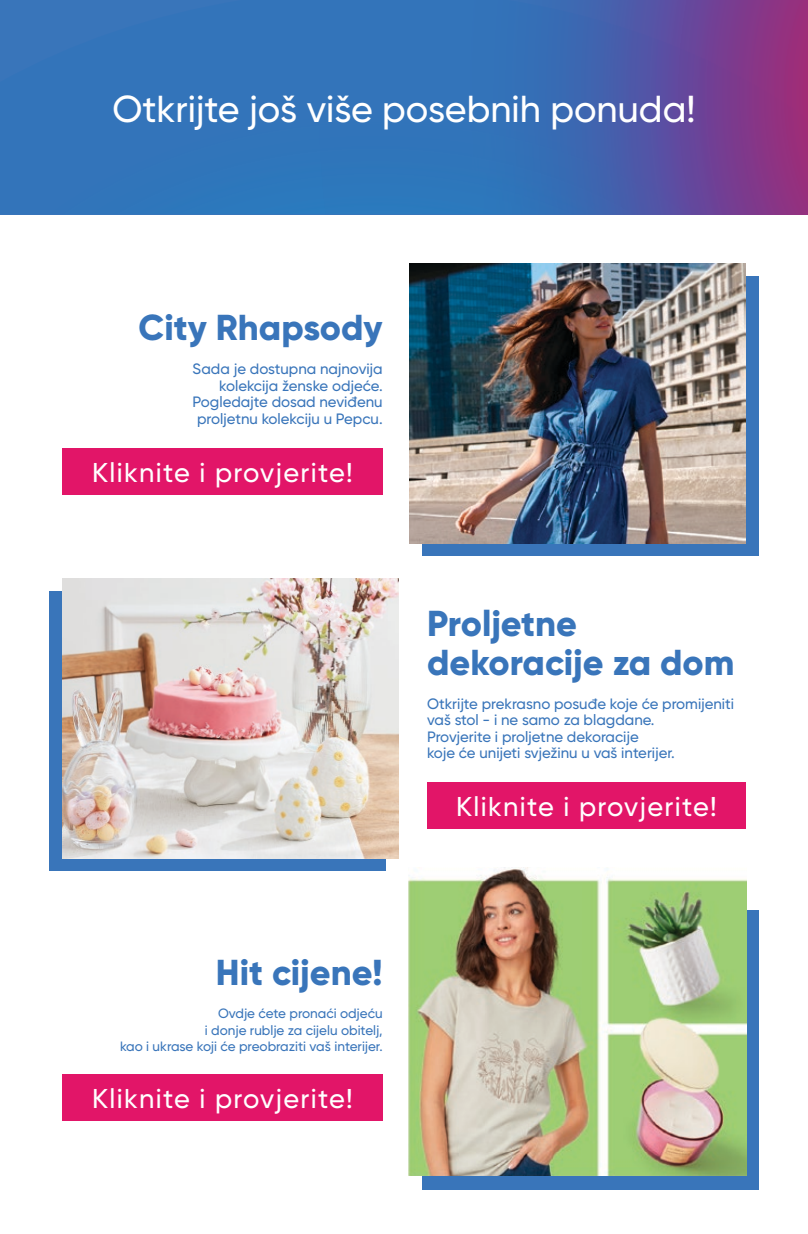
<style>
.page{position:relative;width:808px;height:1234px;background:#fff}
.page>*{position:absolute;margin:0;border:0;box-sizing:border-box;transform-origin:0 0}
.t1{font:500 37.5px "Gilroy";color:#fff}
.t2{font:800 36px/39px "Gilroy";color:#3975ba}
.t3{font:500 27.15px "Gilroy";letter-spacing:.05em;color:#fff}
.t4{font:500 15px/16.5px "Gilroy";color:#3975ba}
.t5{font:500 13.5px/16.5px "Gilroy";color:#3975ba;text-align:right}
</style>
<div class="page">
<div style="left:0;top:0;width:808px;height:214px;background:#3374ba"></div>
<svg style="left:566px;top:0;width:242px;height:214px;background:#664999"></svg>
<div style="left:422px;top:276px;width:336px;height:279px;background:#3975ba"></div>
<div style="left:422px;top:910px;width:336px;height:279px;background:#3975ba"></div>
<div style="left:50px;top:591px;width:336px;height:279px;background:#3975ba"></div>
<img style="left:62px;top:578px;width:337px;height:280px">
<img style="left:409px;top:263px;width:337px;height:280px">
<img style="left:409px;top:867px;width:337px;height:308px">
<div style="left:62px;top:448px;width:321px;height:47px;background:#e21568"></div>
<div style="left:427px;top:782px;width:319px;height:47px;background:#e21568"></div>
<div style="left:62px;top:1074px;width:321px;height:46px;background:#e21568"></div>
<h1 class="t1" style="left:112px;top:85px;width:585px">Otkrijte još više posebnih ponuda!</h1>
<h2 class="t2" style="left:139px;top:308px;width:246px">City Rhapsody</h2>
<p class="t4" style="left:193px;top:360px;width:192px;text-align:right">Sada je dostupna najnovija kolekcija ženske odjeće.<br>Pogledajte dosad neviđenu proljetnu kolekciju u Pepcu.</p>
<h3 class="t3" style="left:92px;top:456px;width:262px">Kliknite i provjerite!</h3>
<h2 class="t2" style="left:427px;top:603px;width:309px">Proljetne dekoracije za dom</h2>
<p class="t4" style="left:427px;top:694px;width:309px">Otkrijte prekrasno posuđe koje će promijeniti vaš stol - i ne samo za blagdane.<br>Provjerite i proljetne dekoracije<br>koje će unijeti svježinu u vaš interijer.</p>
<h3 class="t3" style="left:456px;top:790px;width:262px">Kliknite i provjerite!</h3>
<h2 class="t2" style="left:216px;top:952px;width:168px">Hit cijene!</h2>
<p class="t5" style="left:120px;top:1004px;width:264px">Ovdje ćete pronaći odjeću<br>i donje rublje za cijelu obitelj,<br>kao i ukrase koji će preobraziti vaš interijer.</p>
<h3 class="t3" style="left:92px;top:1081px;width:262px">Kliknite i provjerite!</h3>
</div>
